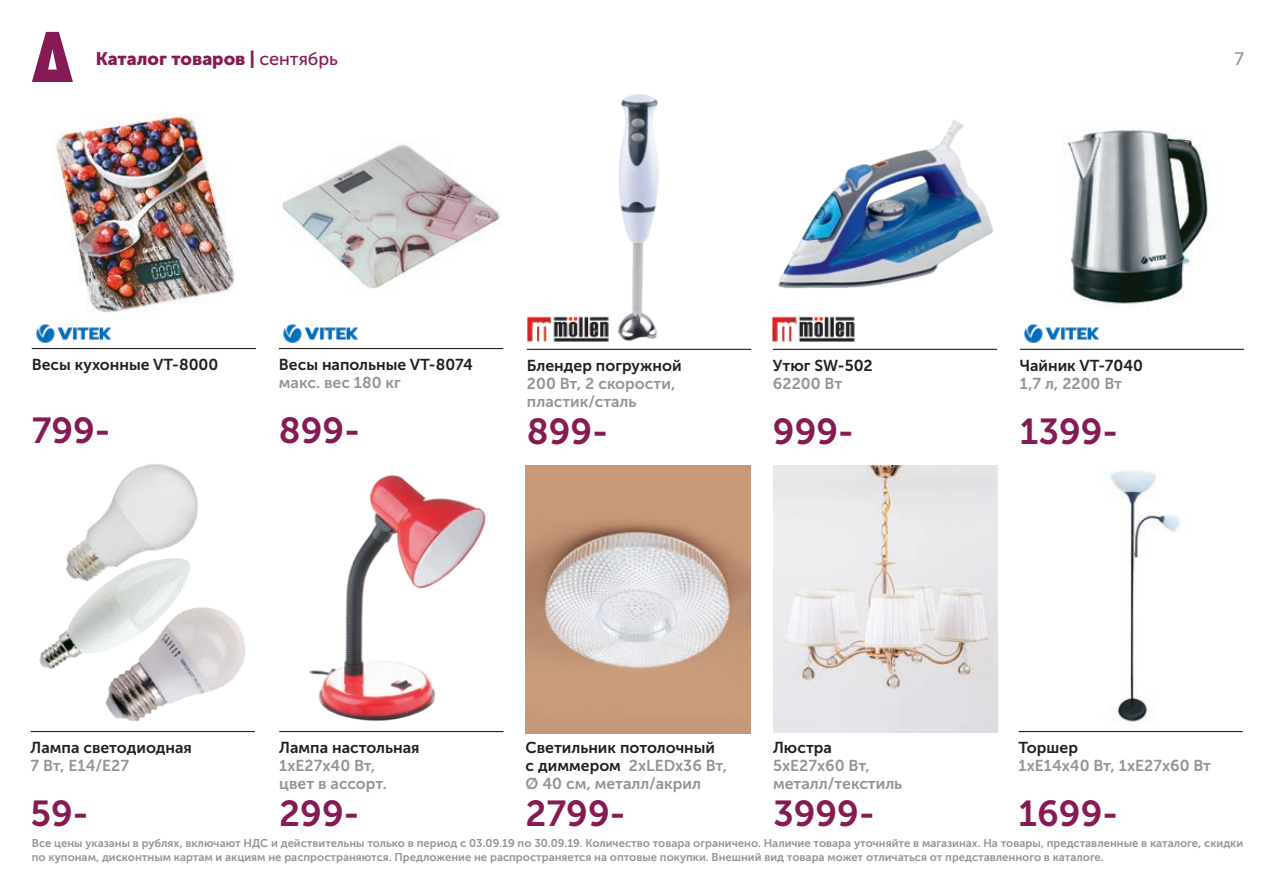
<style>
.page{position:relative;width:1276px;height:893px;background:#fff}
.page>*{position:absolute;margin:0;border:0;box-sizing:border-box;transform-origin:0 0}
.t1{font:36px "Museo Sans Cyrl 700";color:#861a54}
.t2{font:18px "Museo Sans Cyrl 900";color:#861a54}
.t3{font:18px "Museo Sans Cyrl 500";color:#939598}
.t4{font:15.75px/18px "Museo Sans Cyrl 700";color:#231f20}
.t5{font:15.75px "Museo Sans Cyrl 700";color:#939598}
.t6{font:11.25px/13.5px "Museo Sans Cyrl 700";color:#939598}
.s1{font-family:"Museo Sans Cyrl 500"}
.s2{color:#939598}
</style>
<div class="page">
<svg style="left:32px;top:32px;width:41px;height:50px"></svg>
<img style="left:30px;top:464px;width:225px;height:269px">
<img style="left:778px;top:120px;width:216px;height:169px">
<img style="left:1065px;top:130px;width:143px;height:174px">
<img style="left:617px;top:94px;width:42px;height:247px">
<img style="left:282px;top:144px;width:221px;height:145px">
<img style="left:56px;top:113px;width:179px;height:200px">
<hr style="left:32px;top:348px;width:224px;height:1px;background:#231f20">
<hr style="left:279px;top:348px;width:224px;height:1px;background:#231f20">
<hr style="left:527px;top:349px;width:224px;height:1px;background:#231f20">
<hr style="left:773px;top:349px;width:224px;height:1px;background:#231f20">
<hr style="left:1020px;top:349px;width:224px;height:1px;background:#231f20">
<img style="left:36px;top:324px;width:75px;height:19px">
<img style="left:283px;top:324px;width:75px;height:19px">
<img style="left:527px;top:316px;width:82px;height:26px">
<img style="left:772px;top:316px;width:83px;height:26px">
<img style="left:1024px;top:324px;width:75px;height:19px">
<img style="left:1110px;top:471px;width:70px;height:251px">
<img style="left:525px;top:466px;width:225px;height:267px">
<img style="left:309px;top:475px;width:177px;height:246px">
<img style="left:773px;top:466px;width:224px;height:266px">
<hr style="left:1018px;top:731px;width:224px;height:1px;background:#231f20">
<hr style="left:279px;top:731px;width:224px;height:1px;background:#231f20">
<hr style="left:31px;top:731px;width:224px;height:1px;background:#231f20">
<h2 class="t2" style="left:96px;top:49px;width:244px">Каталог товаров | <span class="s1">сентябрь</span></h2>
<h2 class="t3" style="left:1234px;top:49px;width:11px">7</h2>
<p class="t4" style="left:32px;top:356px;width:188px">Весы кухонные VT-8000</p>
<p class="t4" style="left:279px;top:356px;width:196px">Весы напольные VT-8074 <span class="s2">макс. вес 180 кг</span></p>
<p class="t4" style="left:527px;top:357px;width:156px">Блендер погружной</p>
<p class="t5" style="left:527px;top:375px;width:150px">200 Вт, 2 скорости,</p>
<p class="t5" style="left:527px;top:393px;width:111px">пластик/сталь</p>
<p class="t4" style="left:773px;top:357px;width:101px">Утюг SW-502</p>
<p class="t5" style="left:773px;top:375px;width:71px">62200 Вт</p>
<p class="t4" style="left:1020px;top:357px;width:125px">Чайник VT-7040</p>
<p class="t5" style="left:1020px;top:375px;width:104px">1,7 л, 2200 Вт</p>
<p class="t1" style="left:32px;top:411px;width:80px">799-</p>
<p class="t1" style="left:279px;top:411px;width:83px">899-</p>
<p class="t1" style="left:527px;top:411px;width:82px">899-</p>
<p class="t1" style="left:773px;top:411px;width:82px">999-</p>
<p class="t1" style="left:1020px;top:411px;width:100px">1399-</p>
<p class="t4" style="left:31px;top:739px;width:163px">Лампа светодиодная</p>
<p class="t5" style="left:31px;top:757px;width:100px">7 Вт, Е14/Е27</p>
<p class="t1" style="left:31px;top:794px;width:59px">59-</p>
<p class="t4" style="left:279px;top:739px;width:142px">Лампа настольная</p>
<p class="t5" style="left:279px;top:757px;width:98px">1хЕ27х40 Вт,</p>
<p class="t5" style="left:279px;top:775px;width:109px">цвет в ассорт.</p>
<p class="t4" style="left:525px;top:739px;width:203px">Светильник потолочный с диммером <span class="s2">2xLEDx36 Вт,</span></p>
<p class="t5" style="left:525px;top:775px;width:177px">Ø 40 см, металл/акрил</p>
<p class="t4" style="left:773px;top:739px;width:60px">Люстра</p>
<p class="t5" style="left:773px;top:757px;width:98px">5хE27х60 Вт,</p>
<p class="t5" style="left:773px;top:775px;width:131px">металл/текстиль</p>
<p class="t4" style="left:1018px;top:739px;width:61px">Торшер</p>
<p class="t5" style="left:1018px;top:757px;width:194px">1xЕ14x40 Вт, 1xЕ27x60 Вт</p>
<p class="t1" style="left:279px;top:794px;width:82px">299-</p>
<p class="t1" style="left:525px;top:794px;width:101px">2799-</p>
<p class="t1" style="left:773px;top:794px;width:103px">3999-</p>
<p class="t1" style="left:1018px;top:794px;width:101px">1699-</p>
<p class="t6" style="left:32px;top:837px;width:1213px">Все цены указаны в рублях, включают НДС и действительны только в период с 03.09.19 по 30.09.19. Количество товара ограничено. Наличие товара уточняйте в магазинах. На товары, представленные в каталоге, скидки по купонам, дисконтным картам и акциям не распространяются. Предложение не распространяется на оптовые покупки. Внешний вид товара может отличаться от представленного в каталоге.</p>
</div>
